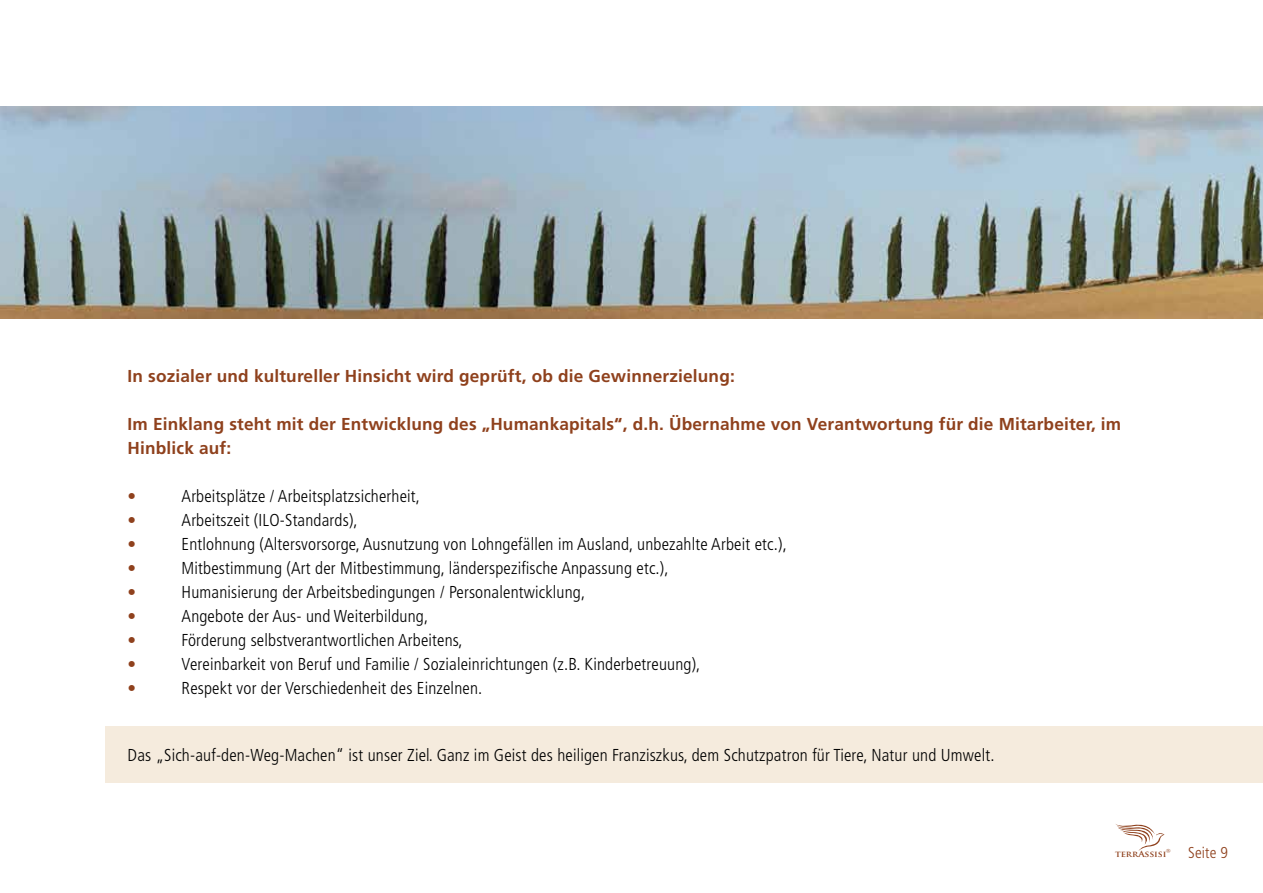
<style>
.page{position:relative;width:1263px;height:893px;background:#fff}
.page>*{position:absolute;margin:0;border:0;box-sizing:border-box;transform-origin:0 0}
.t1{font:300 condensed 17.25px "Frutiger LT Pro";letter-spacing:.01em;color:#000}
.t2{font:700 17.25px/24px "Frutiger LT Pro";letter-spacing:.01em;color:#8f411d}
.t3{font:300 condensed 17.25px "Frutiger LT Pro";color:#8f411d}
.t4{font:300 condensed 15.75px "Frutiger LT Pro";letter-spacing:.01em;color:#8f411d}
.t5{font:700 8.25px "Trajan Pro";color:#8f411d;scale:1.1 1}
.t6{font:4.35px "Georgia";color:#8f411d;scale:1.1 1}
</style>
<div class="page">
<svg style="left:1116px;top:824px;width:49px;height:27px"></svg>
<img style="left:0;top:106px;width:1263px;height:212px">
<div style="left:106px;top:726px;width:1157px;height:57px;background:#f5ebdd"></div>
<p class="t2" style="left:128px;top:364px;width:609px">In sozialer und kultureller Hinsicht wird geprüft, ob die Gewinnerzielung:</p>
<p class="t2" style="left:128px;top:412px;width:995px">Im Einklang steht mit der Entwicklung des „Humankapitals“, d.h. Übernahme von Verantwortung für die Mitarbeiter, im<br>Hinblick auf:</p>
<p class="t3" style="left:128px;top:486px;width:10px">•</p>
<p class="t1" style="left:182px;top:486px;width:240px">Arbeitsplätze / Arbeitsplatzsicherheit,</p>
<p class="t3" style="left:128px;top:510px;width:10px">•</p>
<p class="t1" style="left:182px;top:510px;width:178px">Arbeitszeit (ILO-Standards),</p>
<p class="t3" style="left:128px;top:534px;width:10px">•</p>
<p class="t1" style="left:182px;top:534px;width:607px">Entlohnung (Altersvorsorge, Ausnutzung von Lohngefällen im Ausland, unbezahlte Arbeit etc.),</p>
<p class="t3" style="left:128px;top:558px;width:10px">•</p>
<p class="t1" style="left:182px;top:558px;width:489px">Mitbestimmung (Art der Mitbestimmung, länderspezifische Anpassung etc.),</p>
<p class="t3" style="left:128px;top:582px;width:10px">•</p>
<p class="t1" style="left:182px;top:582px;width:405px">Humanisierung der Arbeitsbedingungen / Personalentwicklung,</p>
<p class="t3" style="left:128px;top:606px;width:10px">•</p>
<p class="t1" style="left:182px;top:606px;width:248px">Angebote der Aus- und Weiterbildung,</p>
<p class="t3" style="left:128px;top:630px;width:10px">•</p>
<p class="t1" style="left:182px;top:630px;width:283px">Förderung selbstverantwortlichen Arbeitens,</p>
<p class="t3" style="left:128px;top:654px;width:10px">•</p>
<p class="t1" style="left:182px;top:654px;width:520px">Vereinbarkeit von Beruf und Familie / Sozialeinrichtungen (z.B. Kinderbetreuung),</p>
<p class="t3" style="left:128px;top:678px;width:10px">•</p>
<p class="t1" style="left:182px;top:678px;width:302px">Respekt vor der Verschiedenheit des Einzelnen.</p>
<p class="t1" style="left:128px;top:745px;width:868px">Das „Sich-auf-den-Weg-Machen“ ist unser Ziel. Ganz im Geist des heiligen Franziszkus, dem Schutzpatron für Tiere, Natur und Umwelt.</p>
<p class="t5" style="left:1115px;top:849px;width:48px">terrAssisi</p>
<p class="t4" style="left:1188px;top:843px;width:42px">Seite 9</p>
<p class="t6" style="left:1166px;top:848px;width:6px">®</p>
</div>
